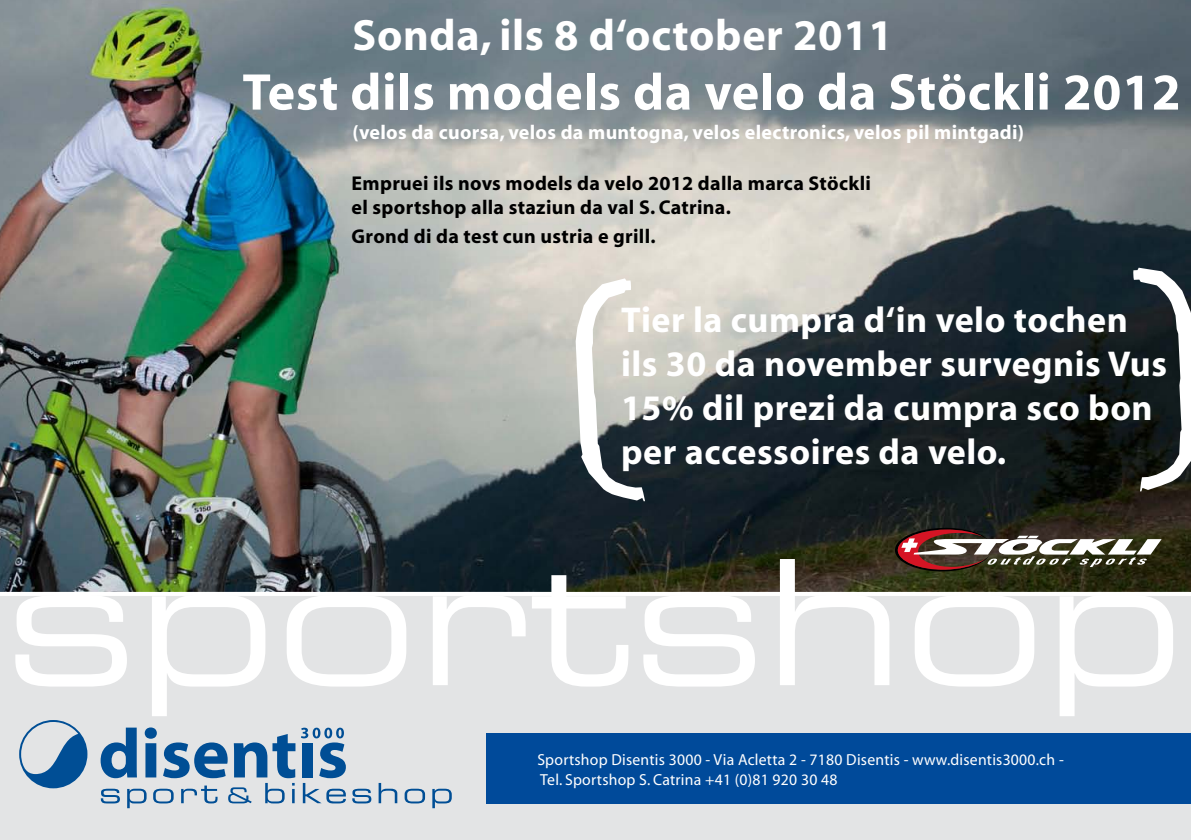
<style>
.page{position:relative;width:1191px;height:840px;background:#fff}
.page>*{position:absolute;margin:0;border:0;box-sizing:border-box;transform-origin:0 0}
.t1{font:174px "Eurostile Extended Two";color:#fff}
.t2{font:700 52px "Myriad";letter-spacing:.015em;color:#fff}
.t3{font:700 44px "Myriad";letter-spacing:.015em;color:#fff}
.lauftext{font:700 36px/44px "Myriad";letter-spacing:.015em;color:#fff}
.lauftext-2{font:700 20px/24px "Myriad";letter-spacing:.015em;color:#000}
.t4{font:700 20px "Myriad";letter-spacing:.015em;color:#fff}
.t5{font:16px/19.2px "Myriad";letter-spacing:.015em;color:#fff}
</style>
<div class="page">
<img style="left:0;top:0;width:1191px;height:591px">
<div style="left:0;top:594px;width:1191px;height:245px;background:#e3e4e5"></div>
<div style="left:486px;top:732px;width:705px;height:71px;background:#004a9a"></div>
<svg style="left:0;top:591px;width:1191px;height:4px"></svg>
<svg style="left:19px;top:720px;width:68px;height:67px"></svg>
<svg style="left:101px;top:727px;width:194px;height:80px"></svg>
<svg style="left:301px;top:727px;width:45px;height:76px"></svg>
<svg style="left:352px;top:788px;width:19px;height:15px"></svg>
<svg style="left:378px;top:782px;width:19px;height:20px"></svg>
<svg style="left:404px;top:788px;width:21px;height:15px"></svg>
<svg style="left:432px;top:788px;width:20px;height:19px"></svg>
<svg style="left:1133px;top:267px;width:58px;height:224px"></svg>
<svg style="left:894px;top:527px;width:267px;height:44px"></svg>
<svg style="left:575px;top:278px;width:70px;height:223px"></svg>
<p class="t3" style="left:352px;top:13px;width:542px">Sonda, ils 8 d‘october 2011</p>
<p class="t2" style="left:242px;top:65px;width:939px">Test dils models da velo da Stöckli 2012</p>
<p class="t4" style="left:352px;top:122px;width:673px">(velos da cuorsa, velos da muntogna, velos electronics, velos pil mintgadi)</p>
<p class="lauftext-2" style="left:351px;top:171px;width:521px">Empruei ils novs models da velo 2012 dalla marca Stöckli el sportshop alla staziun da val S. Catrina.</p>
<p class="lauftext-2" style="left:351px;top:225px;width:305px">Grond di da test cun ustria e grill.</p>
<p class="lauftext" style="left:621px;top:299px;width:547px">Tier la cumpra d‘in velo tochen ils 30 da november survegnis Vus<br>15% dil prezi da cumpra sco bon per accessoires da velo.</p>
<p class="t1" style="left:5px;top:503px;width:1180px">sportshop</p>
<p class="t5" style="left:537px;top:750px;width:528px">Sportshop Disentis 3000 - Via Acletta 2 - 7180 Disentis - www.disentis3000.ch -<br>Tel. Sportshop S. Catrina +41 (0)81 920 30 48</p>
</div>
